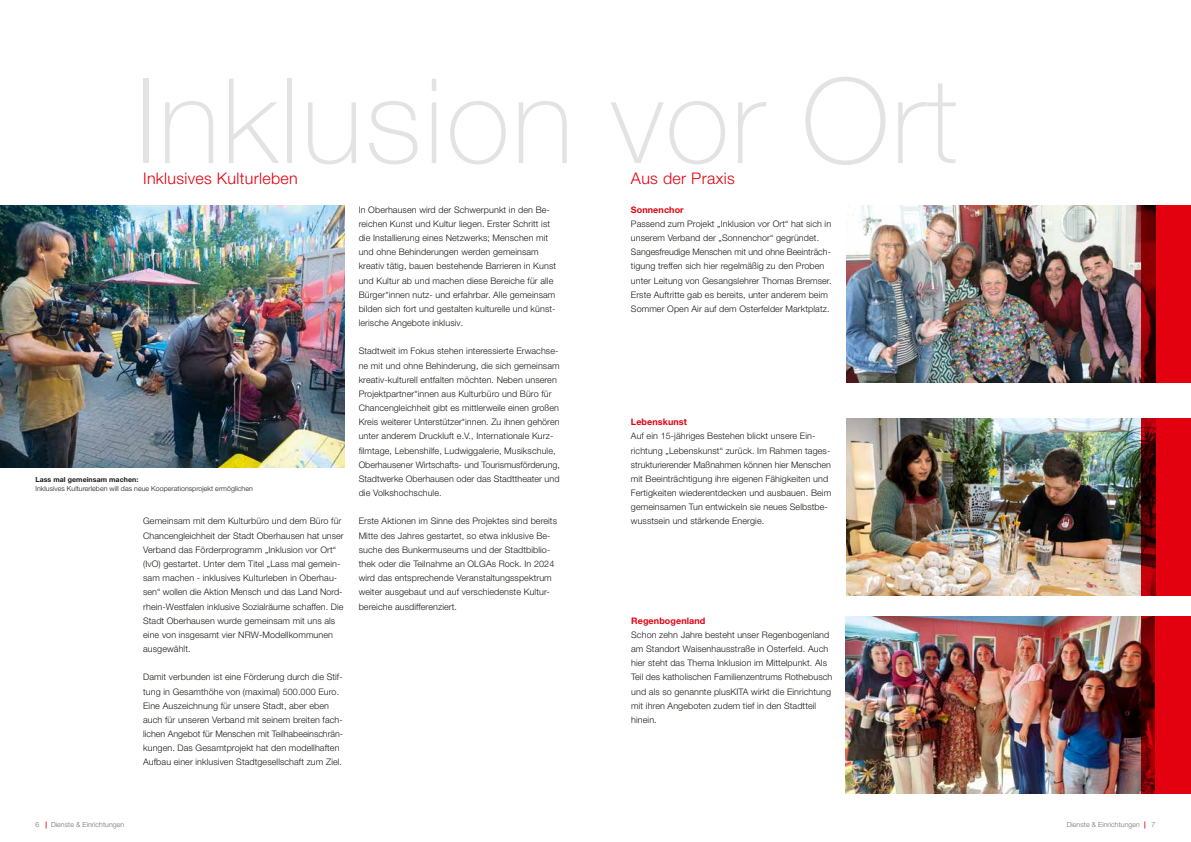
<style>
.page{position:relative;width:1191px;height:842px;background:#fff}
.page>*{position:absolute;margin:0;border:0;box-sizing:border-box;transform-origin:0 0}
.t1{font:100 118px "Helvetica Neue LT Pro";letter-spacing:.02em;color:#e3e3e3}
.t2{font:300 16px "Helvetica Neue LT Pro";letter-spacing:.02em;color:#e3000f}
.t3{font:300 9px/14.2px "Helvetica Neue LT Pro";letter-spacing:.01em;color:#1a1a18}
.t4{font:700 9px "Helvetica Neue LT Pro";letter-spacing:.01em;color:#e3000f}
.t5{font:300 7px "Helvetica Neue LT Pro";letter-spacing:.01em;color:#1a1a18}
.t6{font:300 7px "Helvetica Neue LT Pro";letter-spacing:.01em;color:#6f6f6e}
.t7{font:700 7px "Helvetica Neue LT Pro";letter-spacing:.01em;color:#1a1a18}
.s1{font-weight:700;color:#e3000f}
</style>
<div class="page">
<img style="left:0;top:206px;width:344px;height:262px">
<img style="left:846px;top:206px;width:295px;height:177px">
<img style="left:846px;top:418px;width:295px;height:177px">
<svg style="left:1141px;top:206px;width:50px;height:177px;background:#bb000b"></svg>
<svg style="left:1141px;top:418px;width:50px;height:177px;background:#b8000b"></svg>
<img style="left:845px;top:617px;width:296px;height:177px">
<svg style="left:1141px;top:617px;width:50px;height:177px;background:#c0000b"></svg>
<h1 class="t1" style="left:136px;top:51px;width:822px">Inklusion vor Ort</h1>
<h2 class="t2" style="left:143px;top:169px;width:156px">Inklusives Kulturleben</h2>
<p class="t7" style="left:35px;top:475px;width:104px">Lass mal gemeinsam machen:</p>
<p class="t5" style="left:35px;top:484px;width:219px">Inklusives Kulturerleben will das neue Kooperationsprojekt ermöglichen</p>
<p class="t3" style="left:143px;top:514px;width:202px">Gemeinsam mit dem Kulturbüro und dem Büro für Chancengleichheit der Stadt Oberhausen hat unser Verband das Förderprogramm „Inklusion vor Ort“ (IvO) gestartet. Unter dem Titel „Lass mal gemein&shy;sam machen - inklusives Kulturleben in Oberhau&shy;sen“ wollen die Aktion Mensch und das Land Nord&shy;rhein-Westfalen inklusive Sozialräume schaffen. Die Stadt Oberhausen wurde gemeinsam mit uns als eine von insgesamt vier NRW-Modellkommunen ausgewählt.</p>
<p class="t3" style="left:143px;top:670px;width:202px">Damit verbunden ist eine Förderung durch die Stif&shy;tung in Gesamthöhe von (maximal) 500.000 Euro.<br>Eine Auszeichnung für unsere Stadt, aber eben auch für unseren Verband mit seinem breiten fach&shy;lichen Angebot für Menschen mit Teilhabeeinschrän&shy;kungen. Das Gesamtprojekt hat den modellhaften Aufbau einer inklusiven Stadtgesellschaft zum Ziel.</p>
<p class="t3" style="left:359px;top:202px;width:199px">In Oberhausen wird der Schwerpunkt in den Be&shy;reichen Kunst und Kultur liegen. Erster Schritt ist die Installierung eines Netzwerks; Menschen mit und ohne Behinderungen werden gemeinsam kreativ tätig, bauen bestehende Barrieren in Kunst und Kultur ab und machen diese Bereiche für alle Bürger*innen nutz- und erfahrbar. Alle gemeinsam bilden sich fort und gestalten kulturelle und künst&shy;lerische Angebote inklusiv.</p>
<p class="t3" style="left:359px;top:344px;width:203px">Stadtweit im Fokus stehen interessierte Erwachse&shy;ne mit und ohne Behinderung, die sich gemeinsam kreativ-kulturell entfalten möchten. Neben unseren Projektpartner*innen aus Kulturbüro und Büro für Chancengleichheit gibt es mittlerweile einen großen Kreis weiterer Unterstützer*innen. Zu ihnen gehören unter anderem Druckluft e.V., Internationale Kurz&shy;filmtage, Lebenshilfe, Ludwiggalerie, Musikschule, Oberhausener Wirtschafts- und Tourismusförderung, Stadtwerke Oberhausen oder das Stadttheater und die Volkshochschule.</p>
<p class="t3" style="left:359px;top:514px;width:200px">Erste Aktionen im Sinne des Projektes sind bereits Mitte des Jahres gestartet, so etwa inklusive Be&shy;suche des Bunkermuseums und der Stadtbiblio&shy;thek oder die Teilnahme an OLGAs Rock. In 2024 wird das entsprechende Veranstaltungsspektrum weiter ausgebaut und auf verschiedenste Kultur&shy;bereiche ausdifferenziert.</p>
<p class="t6" style="left:35px;top:820px;width:90px">6 <span class="s1">|</span> Dienste &amp; Einrichtungen</p>
<h2 class="t2" style="left:631px;top:169px;width:105px">Aus der Praxis</h2>
<p class="t4" style="left:631px;top:204px;width:54px">Sonnenchor</p>
<p class="t3" style="left:631px;top:216px;width:202px">Passend zum Projekt „Inklusion vor Ort“ hat sich in unserem Verband der „Sonnenchor“ gegründet.<br>Sangesfreudige Menschen mit und ohne Beeinträch&shy;tigung treffen sich hier regelmäßig zu den Proben unter Leitung von Gesangslehrer Thomas Bremser.<br>Erste Auftritte gab es bereits, unter anderem beim Sommer Open Air auf dem Osterfelder Marktplatz.</p>
<p class="t4" style="left:631px;top:416px;width:58px">Lebenskunst</p>
<p class="t3" style="left:631px;top:429px;width:202px">Auf ein 15-jähriges Bestehen blickt unsere Ein&shy;richtung „Lebenskunst“ zurück. Im Rahmen tages&shy;strukturierender Maßnahmen können hier Menschen mit Beeinträchtigung ihre eigenen Fähigkeiten und Fertigkeiten wiederentdecken und ausbauen. Beim gemeinsamen Tun entwickeln sie neues Selbstbe&shy;wusstsein und stärkende Energie.</p>
<p class="t4" style="left:631px;top:615px;width:76px">Regenbogenland</p>
<p class="t3" style="left:631px;top:627px;width:202px">Schon zehn Jahre besteht unser Regenbogenland am Standort Waisenhausstraße in Osterfeld. Auch hier steht das Thema Inklusion im Mittelpunkt. Als Teil des katholischen Familienzentrums Rothebusch und als so genannte plusKITA wirkt die Einrichtung mit ihren Angeboten zudem tief in den Stadtteil hinein.</p>
<p class="t6" style="left:1066px;top:820px;width:90px">Dienste &amp; Einrichtungen <span class="s1">|</span> 7</p>
</div>
